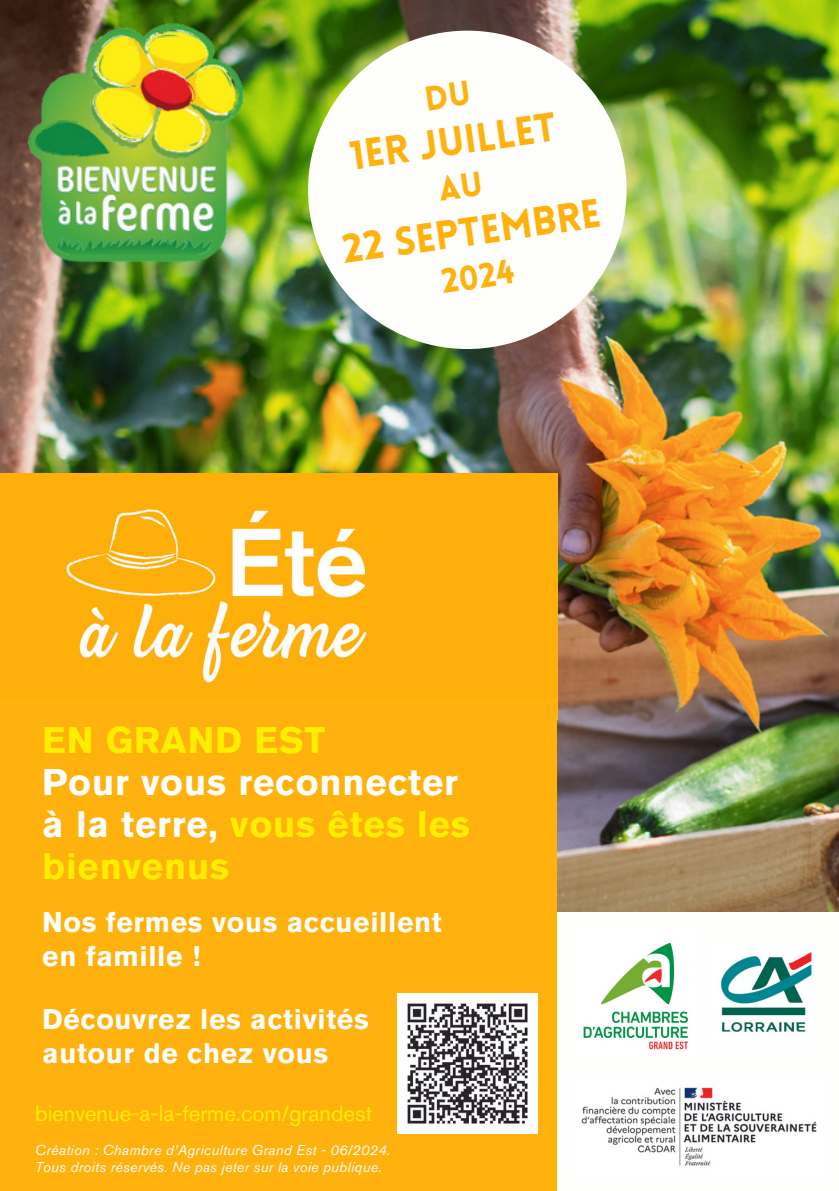
<style>
.page{position:relative;width:839px;height:1191px;background:#fff}
.page>*{position:absolute;margin:0;border:0;box-sizing:border-box;transform-origin:0 0}
.t1{font:900 39.6px "Lovelo";color:#ffb20e}
.t2{font:700 36.6px/42px "Akzidenz Grotesk Std";letter-spacing:.025em;color:#fe0}
.t3{font:900 33.6px "Lovelo";color:#ffb20e}
.t4{font:700 28.2px/33.8px "Akzidenz Grotesk Std";letter-spacing:.025em;color:#fefefd}
.t5{font:22.2px "Akzidenz Grotesk Std";color:#fe0}
.t6{font:italic 14.2px "Akzidenz Grotesk Std";letter-spacing:.025em;color:#fefefd}
.s1{color:#fff}
</style>
<div class="page">
<img style="left:0;top:0;width:838px;height:912px">
<img style="left:0;top:473px;width:557px;height:225px">
<div style="left:0;top:698px;width:557px;height:493px;background:#ffb20e"></div>
<img style="left:581px;top:1087px;width:236px;height:79px">
<img style="left:583px;top:942px;width:106px;height:108px">
<img style="left:721px;top:952px;width:91px;height:80px">
<div style="left:308px;top:31px;width:318px;height:318px;background:#fefefd;border-radius:50%"></div>
<img style="left:22px;top:19px;width:225px;height:249px">
<img style="left:397px;top:994px;width:140px;height:139px">
<p class="t1" style="left:348px;top:140px;width:209px;rotate:-8deg">1er juillet</p>
<p class="t1" style="left:340px;top:234px;width:262px;rotate:-8deg">22 septembre</p>
<p class="t3" style="left:440px;top:268px;width:75px;rotate:-8deg">2024</p>
<h3 class="t2" style="left:42px;top:719px;width:429px">EN GRAND EST<br><span class="s1">Pour vous reconnecter à la terre,</span> vous êtes les bienvenus</h3>
<p class="t4" style="left:42px;top:906px;width:401px">Nos fermes vous accueillent en famille !</p>
<p class="t4" style="left:42px;top:1003px;width:328px">Découvrez les activités autour de chez vous</p>
<h2 class="t5" style="left:35px;top:1100px;width:338px">bienvenue-a-la-ferme.com/grandest</h2>
<p class="t6" style="left:35px;top:1142px;width:356px">Création : Chambre d’Agriculture Grand Est - 06/2024.</p>
<p class="t6" style="left:35px;top:1158px;width:348px">Tous droits réservés. Ne pas jeter sur la voie publique.</p>
</div>
